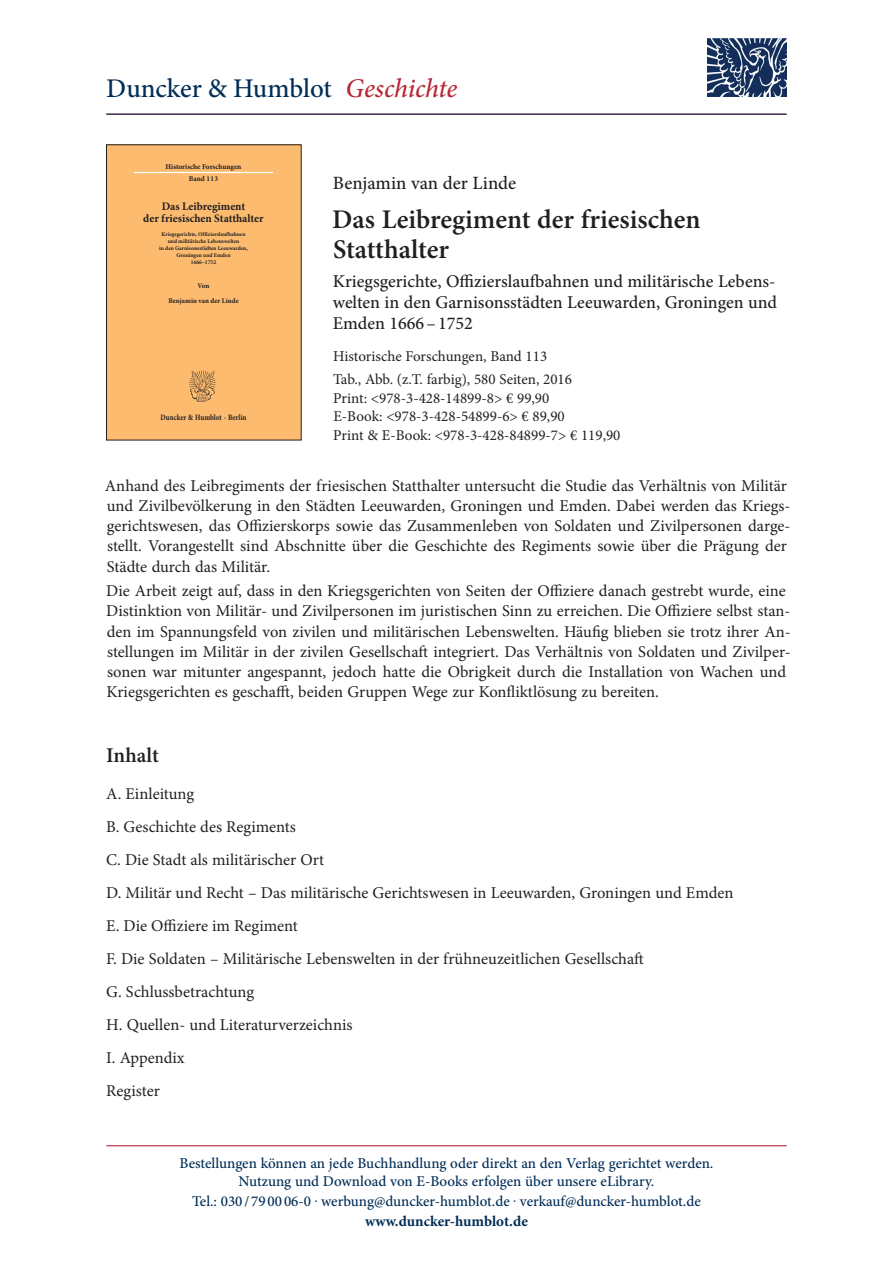
<style>
.page{position:relative;width:893px;height:1263px;background:#fff}
.page>*{position:absolute;margin:0;border:0;box-sizing:border-box;transform-origin:0 0}
.t1{font:600 27px/30px "Minion Pro";color:#231f20}
.t2{font:500 27px "Minion Pro";letter-spacing:-.005em;color:#002d56}
.t3{font:600 21px "Minion Pro";color:#231f20}
.t4{font:500 18.75px "Minion Pro";color:#231f20}
.t5{font:500 18px/21px "Minion Pro";color:#231f20;text-align:justify}
.t6{font:16.5px/20.2px "Minion Pro";color:#231f20}
.t7{font:500 15px/18px "Minion Pro";color:#002d56;text-align:center}
.t8{font:15px/18.8px "Minion Pro";color:#231f20}
.t9{font:700 15px "Minion Pro";color:#002d56}
.t10{font:700 11.4px/12.1px "Minion Pro";color:#231f20;text-align:center}
.t11{font:700 8.1px "Minion Pro";letter-spacing:-.005em;color:#231f20;scale:.86 1}
.t12{font:700 7.35px/12px "Minion Pro";color:#231f20;text-align:center}
.t13{font:700 7.2px/14.5px "Minion Pro";color:#231f20;text-align:center}
.t14{font:700 5.7px/7.1px "Minion Pro";color:#231f20;text-align:center}
.s1{font-style:italic;color:#b72837}
</style>
<div class="page">
<hr style="left:106px;top:1145px;width:681px;height:1px;background:#b72837">
<div style="left:106px;top:145px;width:195px;height:295px;background:#fcbb6f"></div>
<hr style="left:134px;top:172px;width:139px;height:1px;background:#fff">
<img style="left:189px;top:370px;width:27px;height:32px">
<div style="left:106px;top:145px;width:195px;height:295px;border:1px solid #231f20"></div>
<img style="left:707px;top:38px;width:79px;height:59px">
<hr style="left:106px;top:114px;width:681px;height:1px;background:#002d56">
<h1 class="t2" style="left:106px;top:70px;width:353px">Duncker &amp; Humblot <span class="s1">Geschichte</span></h1>
<p class="t12" style="left:166px;top:160px;width:77px">Historische Forschungen<br>Band 113</p>
<p class="t10" style="left:143px;top:200px;width:122px">Das Leibregiment<br>der friesischen Statthalter</p>
<p class="t14" style="left:159px;top:231px;width:90px">Kriegsgerichte, Offizierslaufbahnen und militärische Lebenswelten<br>in den Garnisonsstädten Leeuwarden,<br>Groningen und Emden<br>1666–1752</p>
<p class="t13" style="left:168px;top:278px;width:72px">Von<br>Benjamin van der Linde</p>
<p class="t4" style="left:333px;top:171px;width:185px">Benjamin van der Linde</p>
<h1 class="t1" style="left:332px;top:204px;width:370px">Das Leibregiment der friesischen<br>Statthalter</h1>
<p class="t5" style="left:333px;top:271px;width:446px">Kriegsgerichte, Offizierslaufbahnen und militärische Lebens&shy;welten in den Garnisonsstädten Leeuwarden, Groningen und Emden 1666–1752</p>
<p class="t8" style="left:333px;top:345px;width:240px;line-height:23px">Historische Forschungen, Band 113<br>Tab., Abb. (z.T. farbig), 580 Seiten, 2016</p>
<p class="t8" style="left:333px;top:389px;width:289px">Print: &lt;978-3-428-14899-8&gt; € 99,90<br>E-Book: &lt;978-3-428-54899-6&gt; € 89,90<br>Print &amp; E-Book: &lt;978-3-428-84899-7&gt; € 119,90</p>
<p class="t6" style="left:105px;top:475px;width:687px">Anhand des Leibregiments der friesischen Statthalter untersucht die Studie das Verhältnis von Militär und Zivilbevölkerung in den Städten Leeuwarden, Groningen und Emden. Dabei werden das Kriegs&shy;gerichtswesen, das Offizierskorps sowie das Zusammenleben von Soldaten und Zivilpersonen darge&shy;stellt. Vorangestellt sind Abschnitte über die Geschichte des Regiments sowie über die Prägung der Städte durch das Militär.</p>
<p class="t6" style="left:106px;top:581px;width:686px">Die Arbeit zeigt auf, dass in den Kriegsgerichten von Seiten der Offiziere danach gestrebt wurde, eine Distinktion von Militär- und Zivilpersonen im juristischen Sinn zu erreichen. Die Offiziere selbst stan&shy;den im Spannungsfeld von zivilen und militärischen Lebenswelten. Häufig blieben sie trotz ihrer An&shy;stellungen im Militär in der zivilen Gesellschaft integriert. Das Verhältnis von Soldaten und Zivilper&shy;sonen war mitunter angespannt, jedoch hatte die Obrigkeit durch die Installation von Wachen und Kriegsgerichten es geschafft, beiden Gruppen Wege zur Konfliktlösung zu bereiten.</p>
<p class="t11" style="left:160px;top:412px;width:102px">Duncker &amp; Humblot · Berlin</p>
<p class="t3" style="left:106px;top:740px;width:54px">Inhalt</p>
<p class="t6" style="left:106px;top:777px;width:629px;line-height:33px">A. Einleitung<br>B. Geschichte des Regiments<br>C. Die Stadt als militärischer Ort<br>D. Militär und Recht – Das militärische Gerichtswesen in Leeuwarden, Groningen und Emden E. Die Offiziere im Regiment<br>F. Die Soldaten – Militärische Lebenswelten in der frühneuzeitlichen Gesellschaft<br>G. Schlussbetrachtung<br>H. Quellen- und Literaturverzeichnis<br>I. Appendix<br>Register</p>
<p class="t7" style="left:179px;top:1154px;width:535px">Bestellungen können an jede Buchhandlung oder direkt an den Verlag gerichtet werden.<br>Nutzung und Download von E-Books erfolgen über unsere eLibrary.</p>
<p class="t7" style="left:192px;top:1192px;width:510px">Tel.: 030 / 79 00 06-0 . werbung@duncker-humblot.de . verkauf@duncker-humblot.de</p>
<p class="t9" style="left:365px;top:1210px;width:164px">www.duncker-humblot.de</p>
</div>
